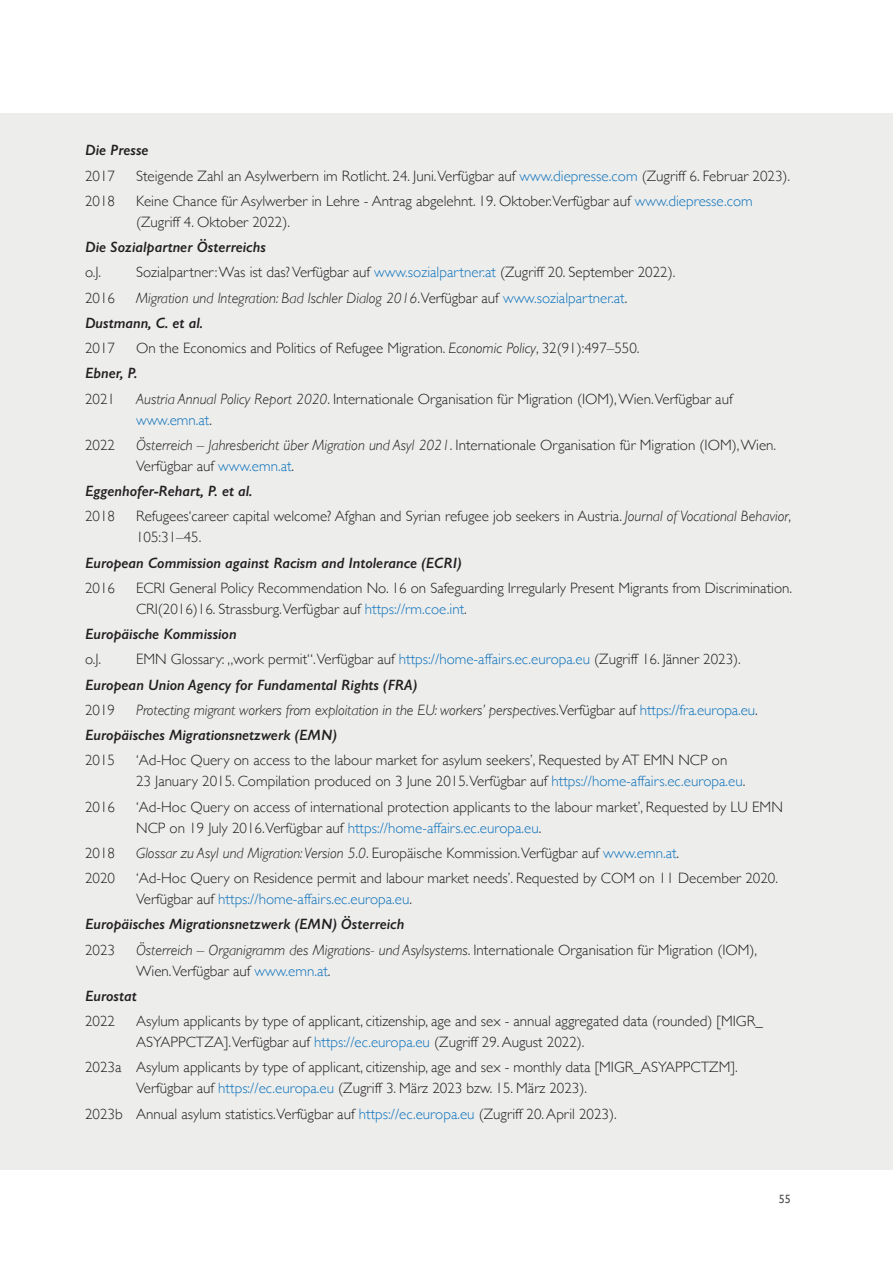
<style>
.page{position:relative;width:893px;height:1263px;background:#fff}
.page>*{position:absolute;margin:0;border:0;box-sizing:border-box;transform-origin:0 0}
.t1{font:300 15px/21px "Gill Sans";color:#231f20}
.t2{font:italic 300 15px/25.2px "Gill Sans";color:#231f20}
.t3{font:italic 600 15px "Gill Sans";color:#231f20}
.t4{font:12px "Gill Sans";color:#57585a}
.s1{color:#1074bc}
.s2{font-style:normal}
.s3{font-style:normal;color:#1074bc}
.s4{font-weight:600}
.s5{font-style:italic}
.s6{font-weight:600;font-style:italic}
</style>
<div class="page">
<div style="left:0;top:113px;width:893px;height:1056px;background:#ededec"></div>
<p class="t3" style="left:85px;top:141px;width:65px">Die Presse</p>
<p class="t1" style="left:85px;top:165px;width:31px">2017</p>
<p class="t1" style="left:136px;top:165px;width:656px">Steigende Zahl an Asylwerbern im Rotlicht. 24. Juni.Verfügbar auf <span class="s1">www.diepresse.com</span> (Zugriff 6. Februar 2023).</p>
<p class="t1" style="left:85px;top:190px;width:31px">2018</p>
<p class="t1" style="left:136px;top:190px;width:618px">Keine Chance für Asylwerber in Lehre - Antrag abgelehnt. 19. Oktober.Verfügbar auf <span class="s1">www.diepresse.com </span>(Zugriff 4. Oktober 2022).</p>
<p class="t3" style="left:85px;top:238px;width:182px">Die Sozialpartner Österreichs</p>
<p class="t1" style="left:85px;top:261px;width:18px">o.J.</p>
<p class="t1" style="left:136px;top:261px;width:541px">Sozialpartner: Was ist das? Verfügbar auf <span class="s1">www.sozialpartner.at</span> (Zugriff 20. September 2022).</p>
<p class="t1" style="left:85px;top:287px;width:31px">2016</p>
<p class="t2" style="left:85px;top:285px;width:544px;text-indent:51px">Migration und Integration: Bad Ischler Dialog 2016<span class="s2">.Verfügbar auf</span> <span class="s3">www.sozialpartner.at</span><span class="s2">.<br></span><span class="s4">Dustmann, C. et al.</span></p>
<p class="t1" style="left:85px;top:337px;width:31px">2017</p>
<p class="t1" style="left:85px;top:335px;width:556px;line-height:25.2px;text-indent:51px">On the Economics and Politics of Refugee Migration. <span class="s5">Economic Policy</span>, 32(91):497–550.<br><span class="s6">Ebner, P.</span></p>
<p class="t1" style="left:85px;top:388px;width:32px">2021</p>
<p class="t1" style="left:136px;top:388px;width:598px"><span class="s5">Austria Annual Policy Report 2020</span>. Internationale Organisation für Migration (IOM), Wien.Verfügbar auf <span class="s1">www.emn.at</span>.</p>
<p class="t1" style="left:85px;top:434px;width:31px">2022</p>
<p class="t1" style="left:136px;top:434px;width:642px"><span class="s5">Österreich – Jahresbericht über Migration und Asyl 2021</span>. Internationale Organisation für Migration (IOM), Wien.<br>Verfügbar auf <span class="s1">www.emn.at</span>.</p>
<p class="t3" style="left:85px;top:482px;width:169px">Eggenhofer-Rehart, P. et al.</p>
<p class="t1" style="left:85px;top:505px;width:31px">2018</p>
<p class="t1" style="left:136px;top:505px;width:657px">Refugees‘career capital welcome? Afghan and Syrian refugee job seekers in Austria. <span class="s5">Journal of Vocational Behavior</span>,<br>105:31–45.</p>
<p class="t3" style="left:85px;top:553px;width:378px">European Commission against Racism and Intolerance (ECRI)</p>
<p class="t1" style="left:85px;top:577px;width:31px">2016</p>
<p class="t1" style="left:136px;top:577px;width:658px">ECRI General Policy Recommendation No. 16 on Safeguarding Irregularly Present Migrants from Discrimination.<br>CRI(2016)16. Strassburg.Verfügbar auf <span class="s1">https://rm.coe.int</span>.</p>
<p class="t3" style="left:85px;top:625px;width:153px">Europäische Kommission</p>
<p class="t1" style="left:85px;top:648px;width:18px">o.J.</p>
<p class="t1" style="left:85px;top:646px;width:657px;line-height:25.2px;text-indent:51px">EMN Glossary: „work permit“.Verfügbar auf <span class="s1">https://home-affairs.ec.europa.eu</span> (Zugriff 16. Jänner 2023).<br><span class="s6">European Union Agency for Fundamental Rights (FRA)</span></p>
<p class="t1" style="left:85px;top:699px;width:31px">2019</p>
<p class="t2" style="left:85px;top:697px;width:674px;text-indent:51px">Protecting migrant workers from exploitation in the EU: workers’ perspectives<span class="s2">.Verfügbar auf</span> <span class="s3">https://fra.europa.eu</span><span class="s2">.<br></span><span class="s4">Europäisches Migrationsnetzwerk (EMN)</span></p>
<p class="t1" style="left:85px;top:749px;width:31px">2015</p>
<p class="t1" style="left:136px;top:749px;width:611px">‘Ad-Hoc Query on access to the labour market for asylum seekers’, Requested by AT EMN NCP on<br>23 January 2015. Compilation produced on 3 June 2015.Verfügbar auf <span class="s1">https://home-affairs.ec.europa.eu</span>.</p>
<p class="t1" style="left:85px;top:795px;width:31px">2016</p>
<p class="t1" style="left:136px;top:795px;width:648px">‘Ad-Hoc Query on access of international protection applicants to the labour market’, Requested by LU EMN<br>NCP on 19 July 2016.Verfügbar auf <span class="s1">https://home-affairs.ec.europa.eu</span>.</p>
<p class="t1" style="left:85px;top:842px;width:32px">2018</p>
<p class="t2" style="left:136px;top:840px;width:545px">Glossar zu Asyl und Migration: Version 5.0<span class="s2">. Europäische Kommission.Verfügbar auf</span> <span class="s3">www.emn.at</span><span class="s2">.</span></p>
<p class="t1" style="left:85px;top:867px;width:31px">2020</p>
<p class="t1" style="left:136px;top:867px;width:643px">‘Ad-Hoc Query on Residence permit and labour market needs’. Requested by COM on 11 December 2020.<br>Verfügbar auf <span class="s1">https://home-affairs.ec.europa.eu</span>.</p>
<p class="t3" style="left:85px;top:915px;width:321px">Europäisches Migrationsnetzwerk (EMN) Österreich</p>
<p class="t1" style="left:85px;top:938px;width:31px">2023</p>
<p class="t1" style="left:136px;top:938px;width:623px"><span class="s5">Österreich – Organigramm des Migrations- und Asylsystems</span>. Internationale Organisation für Migration (IOM),<br>Wien.Verfügbar auf <span class="s1">www.emn.at</span>.</p>
<p class="t3" style="left:85px;top:987px;width:53px">Eurostat</p>
<p class="t1" style="left:85px;top:1010px;width:31px">2022</p>
<p class="t1" style="left:136px;top:1010px;width:628px">Asylum applicants by type of applicant, citizenship, age and sex - annual aggregated data (rounded) [MIGR_<br>ASYAPPCTZA].Verfügbar auf <span class="s1">https://ec.europa.eu</span> (Zugriff 29. August 2022).</p>
<p class="t1" style="left:136px;top:1056px;width:603px;text-indent:-51px">2023a Asylum applicants by type of applicant, citizenship, age and sex - monthly data [MIGR_ASYAPPCTZM].<br>Verfügbar auf <span class="s1">https://ec.europa.eu</span> (Zugriff 3. März 2023 bzw. 15. März 2023).</p>
<p class="t1" style="left:85px;top:1102px;width:533px">2023b Annual asylum statistics.Verfügbar auf <span class="s1">https://ec.europa.eu</span> (Zugriff 20. April 2023).</p>
<p class="t4" style="left:779px;top:1192px;width:13px">55</p>
</div>
